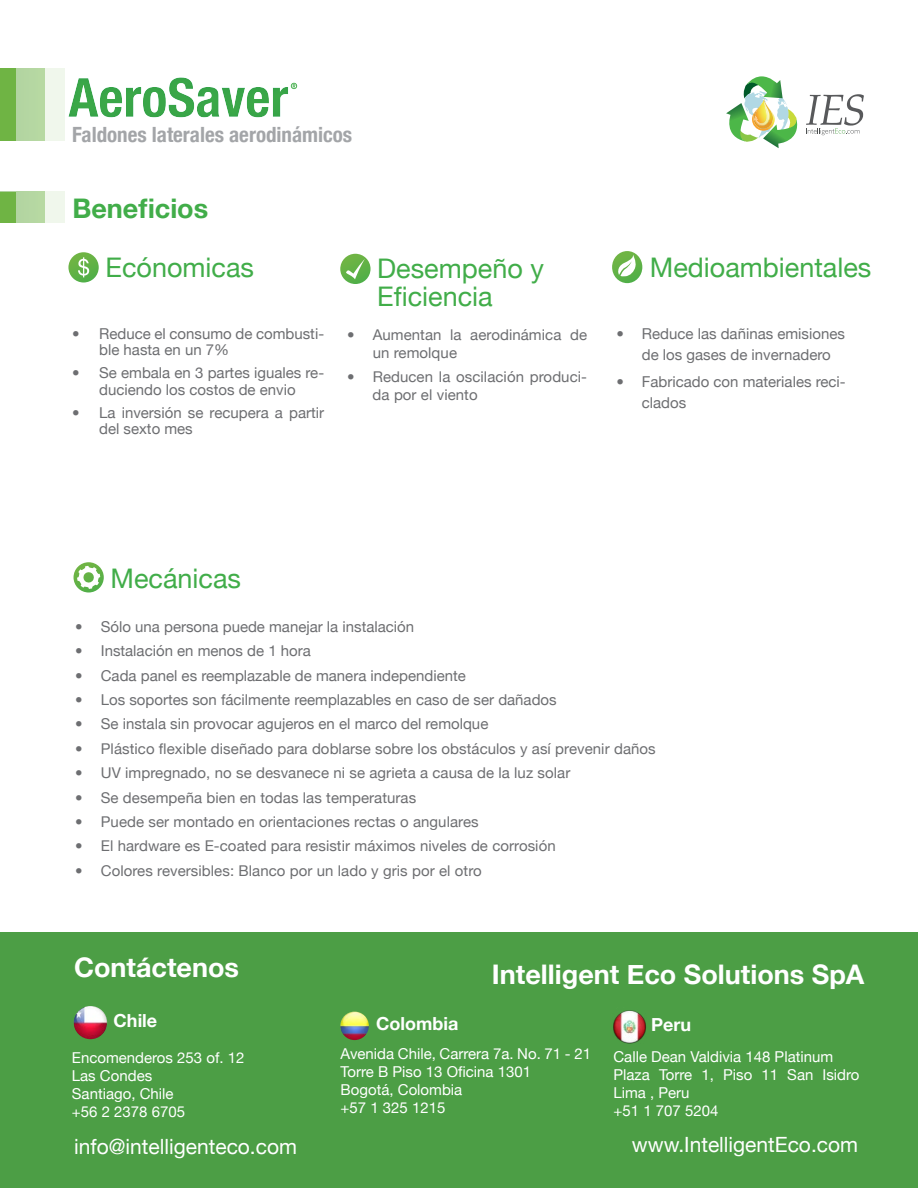
<style>
.page{position:relative;width:918px;height:1188px;background:#fff}
.page>*{position:absolute;margin:0;border:0;box-sizing:border-box;transform-origin:0 0}
.t1{font:700 condensed 54px "Helvetica Neue";color:#41ad49}
.t2{font:27px/28.5px "Helvetica Neue";color:#41ad49}
.t3{font:700 27px "Helvetica Neue";color:#fff}
.t4{font:700 27px "Helvetica Neue";color:#41ad49}
.t5{font:21px "Helvetica Neue";color:#fff}
.t6{font:700 condensed 21px "Helvetica Neue";color:#a3a5a8}
.t7{font:700 18px "Helvetica Neue";color:#fff}
.t8{font:15px/16.5px "Helvetica Neue";color:#6d6e71}
.t9{font:15px/18px "Helvetica Neue";color:#fff}
.t10{font:14.85px/18px "Helvetica Neue";letter-spacing:.005em;color:#6d6e71}
</style>
<div class="page">
<svg style="left:68px;top:252px;width:31px;height:31px"></svg>
<svg style="left:78px;top:257px;width:11px;height:20px"></svg>
<svg style="left:612px;top:251px;width:30px;height:32px"></svg>
<svg style="left:726px;top:76px;width:138px;height:72px"></svg>
<div style="left:0;top:192px;width:64px;height:31px;background:#f0f7ec"></div>
<div style="left:0;top:192px;width:45px;height:31px;background:#b5d7a2"></div>
<div style="left:0;top:192px;width:16px;height:31px;background:#6fb444"></div>
<div style="left:0;top:933px;width:918px;height:255px;background:#4c9e45"></div>
<img style="left:613px;top:1010px;width:33px;height:34px">
<img style="left:74px;top:1006px;width:33px;height:33px;border-radius:17px">
<img style="left:340px;top:1012px;width:29px;height:28px;border-radius:14px">
<div style="left:0;top:68px;width:64px;height:72px;background:#f0f7ec"></div>
<div style="left:0;top:68px;width:45px;height:72px;background:#b5d7a2"></div>
<div style="left:0;top:68px;width:15px;height:72px;background:#6fb444"></div>
<div style="left:51px;top:53px;width:305px;height:83px;background:#00ace8;opacity:.29"></div>
<svg style="left:291px;top:83px;width:6px;height:6px"></svg>
<svg style="left:340px;top:254px;width:31px;height:30px"></svg>
<svg style="left:346px;top:259px;width:19px;height:20px"></svg>
<svg style="left:74px;top:562px;width:30px;height:31px"></svg>
<svg style="left:77px;top:566px;width:23px;height:23px"></svg>
<h1 class="t1" style="left:68px;top:53px;width:221px">AeroSaver</h1>
<h3 class="t6" style="left:72px;top:118px;width:282px">Faldones laterales aerodinámicos</h3>
<h2 class="t4" style="left:72px;top:184px;width:137px">Beneficios</h2>
<h2 class="t2" style="left:106px;top:251px;width:150px">Ecónomicas</h2>
<p class="t8" style="left:99px;top:324px;width:226px;text-indent:-27px">• Reduce el consumo de combusti&shy;ble hasta en un 7%</p>
<p class="t8" style="left:72px;top:364px;width:253px;text-align:center">• Se embala en 3 partes iguales re&shy;duciendo los costos de envio</p>
<p class="t8" style="left:99px;top:403px;width:226px;text-indent:-27px">• La inversión se recupera a partir del sexto mes</p>
<h2 class="t2" style="left:377px;top:252px;width:168px">Desempeño y<br>Eficiencia</h2>
<p class="t10" style="left:373px;top:324px;width:216px;text-indent:-26px">• Aumentan la aerodinámica de un remolque</p>
<p class="t10" style="left:373px;top:367px;width:216px;text-indent:-26px">• Reducen la oscilación produci&shy;da por el viento</p>
<h2 class="t2" style="left:650px;top:251px;width:223px">Medioambientales</h2>
<p class="t8" style="left:642px;top:322px;width:205px;line-height:21px;text-indent:-26px">• Reduce las dañinas emisiones de los gases de invernadero</p>
<p class="t8" style="left:642px;top:370px;width:205px;line-height:21px;text-indent:-26px">• Fabricado con materiales reci&shy;clados</p>
<h2 class="t2" style="left:111px;top:562px;width:132px">Mecánicas</h2>
<p class="t8" style="left:75px;top:617px;width:340px">• Sólo una persona puede manejar la instalación</p>
<p class="t8" style="left:75px;top:642px;width:237px">• Instalación en menos de 1 hora</p>
<p class="t8" style="left:75px;top:666px;width:392px">• Cada panel es reemplazable de manera independiente</p>
<p class="t8" style="left:75px;top:690px;width:483px">• Los soportes son fácilmente reemplazables en caso de ser dañados</p>
<p class="t8" style="left:75px;top:715px;width:415px">• Se instala sin provocar agujeros en el marco del remolque</p>
<p class="t10" style="left:75px;top:738px;width:582px">• Plástico flexible diseñado para doblarse sobre los obstáculos y así prevenir daños</p>
<p class="t10" style="left:75px;top:763px;width:497px">• UV impregnado, no se desvanece ni se agrieta a causa de la luz solar</p>
<p class="t10" style="left:75px;top:787px;width:342px">• Se desempeña bien en todas las temperaturas</p>
<p class="t10" style="left:75px;top:812px;width:405px">• Puede ser montado en orientaciones rectas o angulares</p>
<p class="t10" style="left:75px;top:836px;width:482px">• El hardware es E-coated para resistir máximos niveles de corrosión</p>
<p class="t10" style="left:75px;top:860px;width:408px">• Colores reversibles: Blanco por un lado y gris por el otro</p>
<h2 class="t3" style="left:74px;top:943px;width:167px">Contáctenos</h2>
<h2 class="t3" style="left:492px;top:950px;width:374px">Intelligent Eco Solutions SpA</h2>
<p class="t7" style="left:114px;top:1005px;width:45px">Chile</p>
<p class="t7" style="left:376px;top:1008px;width:84px">Colombia</p>
<p class="t7" style="left:651px;top:1009px;width:42px">Peru</p>
<p class="t9" style="left:72px;top:1047px;width:174px">Encomenderos 253 of. 12<br>Las Condes<br>Santiago, Chile<br>+56 2 2378 6705</p>
<h3 class="t5" style="left:74px;top:1129px;width:224px">info@intelligenteco.com</h3>
<p class="t9" style="left:341px;top:1043px;width:252px">Avenida Chile, Carrera 7a. No. 71 - 21<br>Torre B Piso 13 Oficina 1301<br>Bogotá, Colombia<br>+57 1 325 1215</p>
<p class="t9" style="left:614px;top:1047px;width:247px">Calle Dean Valdivia 148 Platinum<br>Plaza Torre 1, Piso 11 San Isidro<br>Lima , Peru<br>+51 1 707 5204</p>
<h3 class="t5" style="left:632px;top:1126px;width:228px">www.IntelligentEco.com</h3>
</div>
